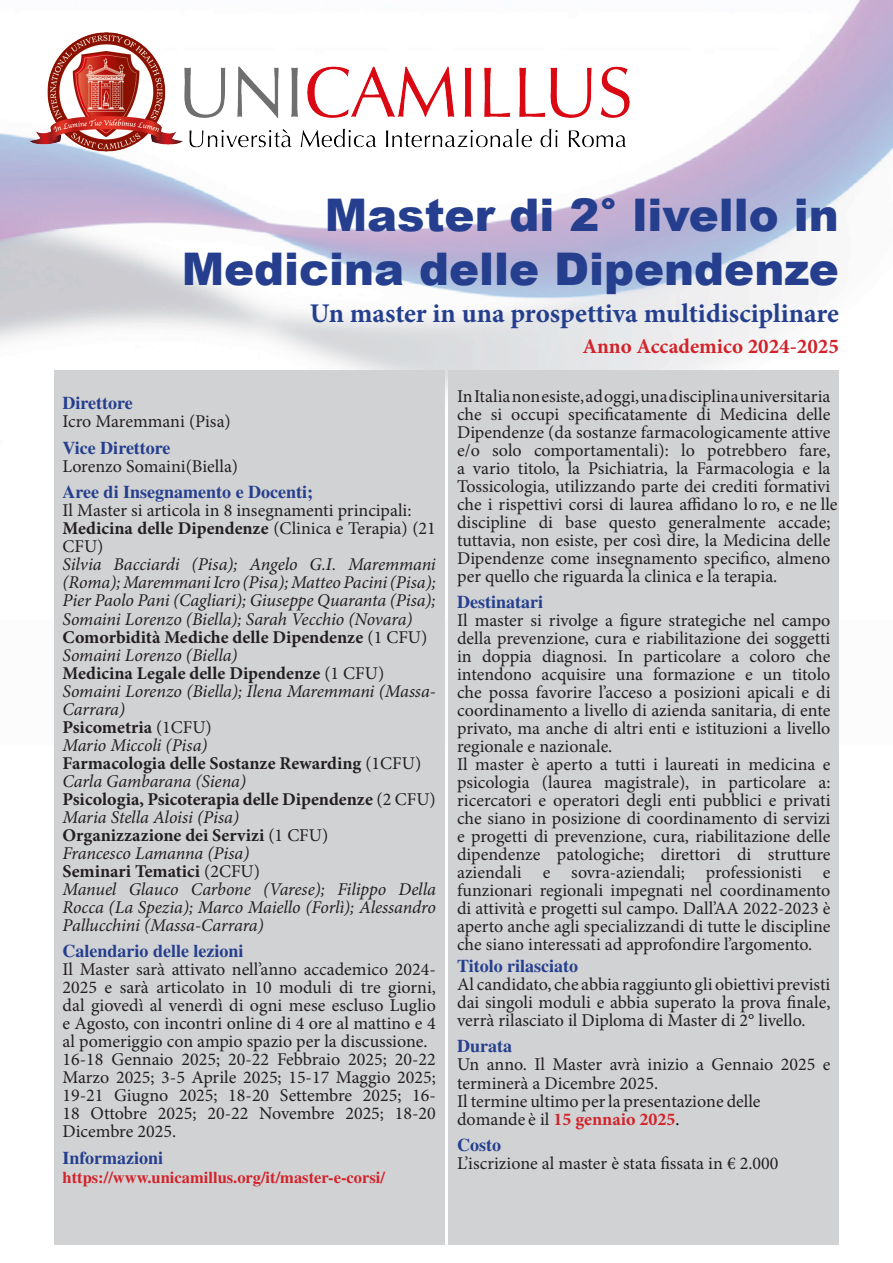
<style>
.page{position:relative;width:893px;height:1263px;background:#fff}
.page>*{position:absolute;margin:0;border:0;box-sizing:border-box;transform-origin:0 0}
.t1{font:900 45px "Arial";color:#253f8e}
.t2{font:700 27px "Minion Pro";color:#253f8e}
.t3{font:700 21px "Minion Pro";color:#d1232a}
.Testo_base{font:18px/18px "Minion Pro";color:#231f20}
.Testo_base-2{font:italic 18px/18px "Minion Pro";letter-spacing:-.01em;color:#231f20;text-align:justify}
.Testo_base-3{font:700 18px "Minion Pro";color:#231f20}
.Capitolo_1{font:700 18px "Times LT Std";color:#253f8e}
.t4{font:700 16.5px "Times LT Std";color:#d1232a}
.s1{font-weight:700}
.s2{font-weight:400}
.s3{font-family:"Times LT Std";font-weight:700;color:#253f8e}
.s4{font-weight:700;color:#d1232a}
.s5{color:#000}
</style>
<div class="page">
<img style="left:0;top:0;width:893px;height:744px">
<div style="left:54px;top:371px;width:390px;height:874px;background:#d1d2d4"></div>
<div style="left:449px;top:371px;width:390px;height:874px;background:#d1d2d4"></div>
<img style="left:30px;top:33px;width:599px;height:120px">
<p class="t1" style="left:325px;top:182px;width:516px">Master di 2° livello in</p>
<p class="t1" style="left:182px;top:237px;width:659px">Medicina delle Dipendenze</p>
<p class="t2" style="left:310px;top:294px;width:531px">Un master in una prospettiva multidisciplinare</p>
<p class="Capitolo_1" style="left:63px;top:393px;width:72px">Direttore</p>
<p class="Testo_base" style="left:63px;top:413px;width:170px">Icro Maremmani (Pisa)</p>
<p class="Capitolo_1" style="left:63px;top:437px;width:110px">Vice Direttore</p>
<p class="Testo_base" style="left:63px;top:457px;width:177px">Lorenzo Somaini(Biella)</p>
<p class="Capitolo_1" style="left:63px;top:482px;width:252px">Aree di Insegnamento e Docenti;</p>
<p class="Testo_base" style="left:63px;top:502px;width:351px">Il Master si articola in 8 insegnamenti principali:</p>
<p class="Testo_base" style="left:63px;top:520px;width:375px"><span class="s1">Medicina delle Dipendenze</span> (Clinica e Terapia) (21<br>CFU)</p>
<p class="Testo_base-2" style="left:63px;top:556px;width:375px">Silvia Bacciardi (Pisa); Angelo G.I. Maremmani (Roma); Maremmani Icro (Pisa); Matteo Pacini (Pisa); Pier Paolo Pani (Cagliari); Giuseppe Quaranta (Pisa); Somaini Lorenzo (Biella); Sarah Vecchio (Novara)</p>
<p class="Testo_base-3" style="left:63px;top:624px;width:366px">Comorbidità Mediche delle Dipendenze <span class="s2">(1 CFU)</span></p>
<p class="Testo_base-2" style="left:63px;top:646px;width:177px">Somaini Lorenzo (Biella)</p>
<p class="Testo_base-3" style="left:63px;top:660px;width:323px">Medicina Legale delle Dipendenze <span class="s2">(1 CFU)</span></p>
<p class="Testo_base-2" style="left:63px;top:682px;width:375px">Somaini Lorenzo (Biella); Ilena Maremmani (Massa-<br>Carrara)</p>
<p class="Testo_base-3" style="left:63px;top:714px;width:151px">Psicometria <span class="s2">(1CFU)</span></p>
<p class="Testo_base-2" style="left:63px;top:736px;width:147px">Mario Miccoli (Pisa)</p>
<p class="Testo_base-3" style="left:63px;top:750px;width:360px">Farmacologia delle Sostanze Rewarding <span class="s2">(1CFU)</span></p>
<p class="Testo_base-2" style="left:63px;top:772px;width:185px">Carla Gambarana (Siena)</p>
<p class="Testo_base-3" style="left:63px;top:786px;width:375px">Psicologia, Psicoterapia delle Dipendenze <span class="s2">(2 CFU)</span></p>
<p class="Testo_base-2" style="left:63px;top:808px;width:178px">Maria Stella Aloisi (Pisa)</p>
<p class="Testo_base-3" style="left:63px;top:822px;width:267px">Organizzazione dei Servizi <span class="s2">(1 CFU)</span></p>
<p class="Testo_base-2" style="left:63px;top:844px;width:188px">Francesco Lamanna (Pisa)</p>
<p class="Testo_base-3" style="left:63px;top:858px;width:199px">Seminari Tematici <span class="s2">(2CFU)</span></p>
<p class="Testo_base-2" style="left:63px;top:880px;width:375px">Manuel Glauco Carbone (Varese); Filippo Della Rocca (La Spezia); Marco Maiello (Forlì); Alessandro Pallucchini (Massa-Carrara)</p>
<p class="Capitolo_1" style="left:63px;top:940px;width:183px">Calendario delle lezioni</p>
<p class="Testo_base" style="left:63px;top:960px;width:375px;text-align:justify">Il Master sarà attivato nell’anno accademico 2024- 2025 e sarà articolato in 10 moduli di tre giorni, dal giovedì al venerdì di ogni mese escluso Luglio e Agosto, con incontri online di 4 ore al mattino e 4 al pomeriggio con ampio spazio per la discussione.</p>
<p class="Testo_base" style="left:63px;top:1050px;width:375px;text-align:justify">16-18 Gennaio 2025; 20-22 Febbraio 2025; 20-22<br>Marzo 2025; 3-5 Aprile 2025; 15-17 Maggio 2025; 19-21 Giugno 2025; 18-20 Settembre 2025; 16- 18 Ottobre 2025; 20-22 Novembre 2025; 18-20<br>Dicembre 2025.</p>
<p class="Capitolo_1" style="left:63px;top:1147px;width:102px">Informazioni</p>
<p class="t4" style="left:63px;top:1168px;width:324px">https://www.unicamillus.org/it/master-e-corsi/</p>
<p class="t3" style="left:582px;top:332px;width:258px">Anno Accademico 2024-2025</p>
<p class="Testo_base" style="left:457px;top:387px;width:382px">In Italia non esiste, ad oggi, una disciplina universitaria che si occupi specificatamente di Medicina delle Dipendenze (da sostanze farmacologicamente attive e/o solo comportamentali): lo potrebbero fare, a vario titolo, la Psichiatria, la Farmacologia e la Tossicologia, utilizzando parte dei crediti formativi che i rispettivi corsi di laurea affidano lo ro, e ne lle discipline di base questo generalmente accade; tuttavia, non esiste, per così dire, la Medicina delle Dipendenze come insegnamento specifico, almeno per quello che riguarda la clinica e la terapia.</p>
<p class="Testo_base" style="left:457px;top:594px;width:375px"><span class="s3">Destinatari<br></span>Il master si rivolge a figure strategiche nel campo della prevenzione, cura e riabilitazione dei soggetti in doppia diagnosi. In particolare a coloro che intendono acquisire una formazione e un titolo che possa favorire l’acceso a posizioni apicali e di coordinamento a livello di azienda sanitaria, di ente privato, ma anche di altri enti e istituzioni a livello regionale e nazionale.<br>Il master è aperto a tutti i laureati in medicina e psicologia (laurea magistrale), in particolare a: ricercatori e operatori degli enti pubblici e privati che siano in posizione di coordinamento di servizi e progetti di prevenzione, cura, riabilitazione delle dipendenze patologiche; direttori di strutture aziendali e sovra-aziendali; professionisti e funzionari regionali impegnati nel coordinamento di attività e progetti sul campo. Dall’AA 2022-2023 è aperto anche agli specializzandi di tutte le discipline che siano interessati ad approfondire l’argomento.</p>
<p class="Testo_base" style="left:457px;top:957px;width:375px"><span class="s3">Titolo rilasciato<br></span>Al candidato, che abbia raggiunto gli obiettivi previsti dai singoli moduli e abbia superato la prova finale, verrà rilasciato il Diploma di Master di 2° livello.</p>
<p class="Testo_base" style="left:457px;top:1038px;width:375px"><span class="s3">Durata<br></span>Un anno. Il Master avrà inizio a Gennaio 2025 e terminerà a Dicembre 2025.<br>Il termine ultimo per la presentazione delle domande è il <span class="s4">15 gennaio 2025</span><span class="s5">.</span></p>
<p class="Testo_base" style="left:457px;top:1136px;width:323px"><span class="s3">Costo<br></span>L’iscrizione al master è stata fissata in € 2.000</p>
</div>
